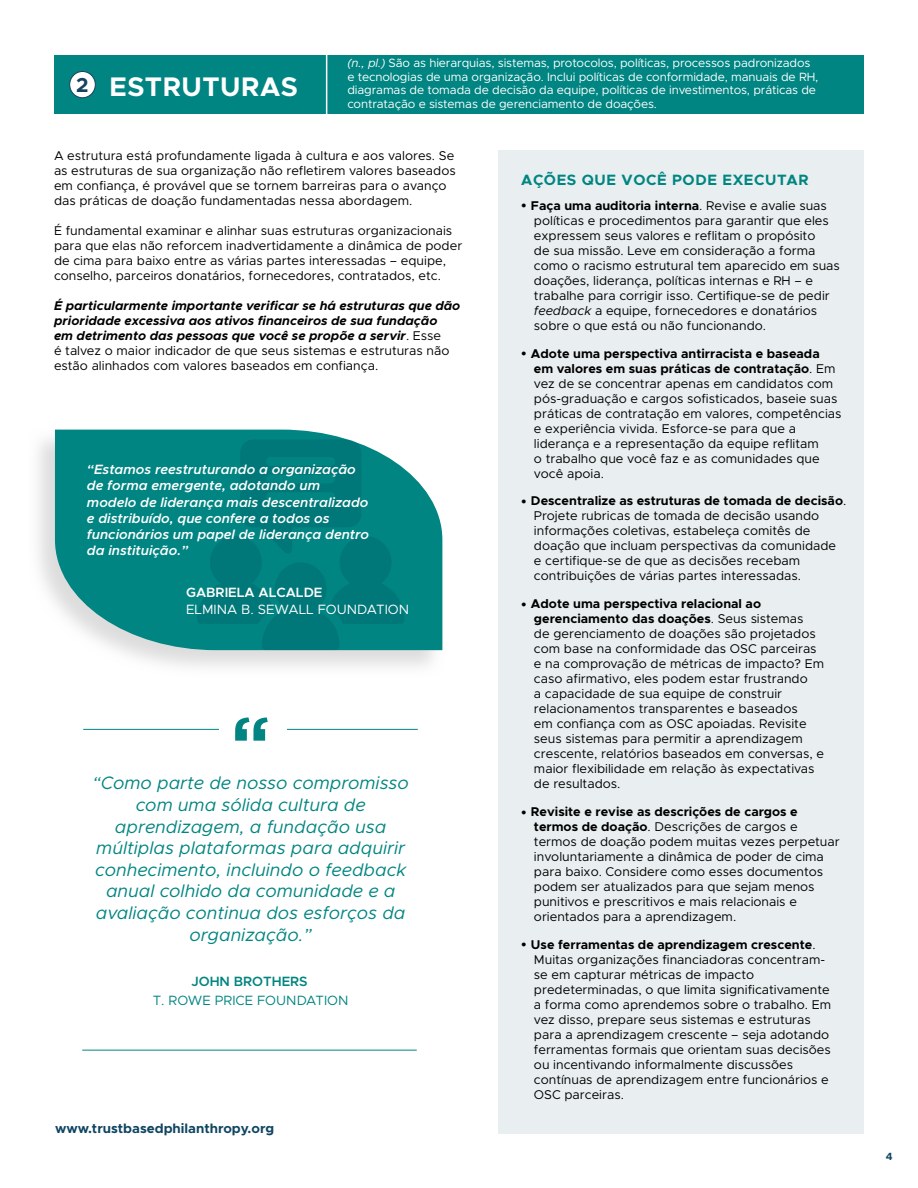
<style>
.page{position:relative;width:918px;height:1188px;background:#fff}
.page>*{position:absolute;margin:0;border:0;box-sizing:border-box;transform-origin:0 0}
.t1{font:700 72px "Gotham";color:#008582}
.t2{font:700 27px "Metropolis";letter-spacing:.02em;color:#fff}
.t3{font:700 20.25px "Metropolis";color:#17425f}
.t4{font:italic 18px/21.6px "Metropolis";color:#008581;text-align:center}
.t5{font:700 15px "Metropolis";letter-spacing:.04em;color:#008581}
.t6{font:italic 600 13.5px/16.2px "Metropolis";color:#fff}
.t7{font:700 13.5px "Metropolis";color:#0f4561}
.t8{font:13.5px "Metropolis";color:#fff}
.t9{font:13.5px "Metropolis";color:#008581}
.t10{font:600 13.5px "Metropolis";color:#fff}
.t11{font:600 13.5px "Metropolis";color:#008581}
.t12{font:12.75px/15px "Metropolis";color:#000}
.t13{font:italic 700 12.75px/15px "Metropolis";color:#000}
.t14{font:12px/13.5px "Metropolis";letter-spacing:-.01em;color:#fff}
.t15{font:700 10.5px "Metropolis";color:#0f4561}
.s1{font-style:italic}
.s2{font-weight:400;font-style:normal}
.s3{font-family:"Arial";font-size:9px}
.s4{font-weight:700}
</style>
<div class="page">
<svg style="left:38px;top:429px;width:405px;height:238px"></svg>
<svg style="left:55px;top:430px;width:387px;height:220px;background:#289794"></svg>
<hr style="left:83px;top:729px;width:335px;height:1px;background:#008582">
<div style="left:219px;top:718px;width:67px;height:25px;background:#fff"></div>
<div style="left:499px;top:150px;width:365px;height:984px;background:#e9eff0"></div>
<div style="left:55px;top:55px;width:809px;height:59px;background:#008582"></div>
<div style="left:70px;top:71px;width:25px;height:27px;background:#fff;border-radius:50%"></div>
<div style="left:69px;top:71px;width:27px;height:27px;border:1px solid #17425f;border-radius:50%"></div>
<hr style="left:326px;top:44px;width:1px;height:81px;background:#fff">
<svg style="left:197px;top:440px;width:207px;height:210px;background:#037f7e"></svg>
<hr style="left:82px;top:1050px;width:335px;height:1px;background:#008582">
<h3 class="t3" style="left:76px;top:72px;width:14px">2</h3>
<h2 class="t2" style="left:109px;top:69px;width:190px">ESTRUTURAS</h2>
<p class="t14" style="left:347px;top:56px;width:473px"><span class="s1">(n., pl.)</span> São as hierarquias, sistemas, protocolos, políticas, processos padronizados e tecnologias de uma organização. Inclui políticas de conformidade, manuais de RH, diagramas de tomada de decisão da equipe, políticas de investimentos, práticas de contratação e sistemas de gerenciamento de doações.</p>
<p class="t12" style="left:54px;top:148px;width:403px">A estrutura está profundamente ligada à cultura e aos valores. Se as estruturas de sua organização não refletirem valores baseados em confiança, é provável que se tornem barreiras para o avanço das práticas de doação fundamentadas nessa abordagem.</p>
<p class="t12" style="left:54px;top:223px;width:410px">É fundamental examinar e alinhar suas estruturas organizacionais para que elas não reforcem inadvertidamente a dinâmica de poder de cima para baixo entre as várias partes interessadas – equipe, conselho, parceiros donatários, fornecedores, contratados, etc.</p>
<p class="t13" style="left:54px;top:298px;width:408px">É particularmente importante verificar se há estruturas que dão prioridade excessiva aos ativos financeiros de sua fundação<br>em detrimento das pessoas que você se propõe a servir<span class="s2">. Esse<br>é talvez o maior indicador de que seus sistemas e estruturas não estão alinhados com valores baseados em confiança.</span></p>
<p class="t6" style="left:87px;top:461px;width:284px">“Estamos reestruturando a organização de forma emergente, adotando um modelo de liderança mais descentralizado e distribuído, que confere a todos os funcionários um papel de liderança dentro da instituição.”</p>
<p class="t10" style="left:186px;top:584px;width:138px">GABRIELA ALCALDE</p>
<p class="t8" style="left:186px;top:601px;width:225px">ELMINA B. SEWALL FOUNDATION</p>
<h1 class="t1" style="left:231px;top:701px;width:40px">“</h1>
<p class="t4" style="left:92px;top:772px;width:318px">“Como parte de nosso compromisso com uma sólida cultura de aprendizagem, a fundação usa múltiplas plataformas para adquirir conhecimento, incluindo o feedback anual colhido da comunidade e a avaliação continua dos esforços da organização.”</p>
<p class="t11" style="left:191px;top:973px;width:118px">JOHN BROTHERS</p>
<p class="t9" style="left:153px;top:992px;width:197px">T. ROWE PRICE FOUNDATION</p>
<p class="t7" style="left:55px;top:1120px;width:221px">www.trustbasedphilanthropy.org</p>
<p class="t5" style="left:521px;top:171px;width:289px">AÇÕES QUE VOCÊ PODE EXECUTAR</p>
<p class="t12" style="left:534px;top:198px;width:307px;text-indent:-13px"><span class="s3">●</span> <span class="s4">Faça uma auditoria interna</span>. Revise e avalie suas políticas e procedimentos para garantir que eles expressem seus valores e reflitam o propósito<br>de sua missão. Leve em consideração a forma como o racismo estrutural tem aparecido em suas doações, liderança, políticas internas e RH – e trabalhe para corrigir isso. Certifique-se de pedir <span class="s1">feedback</span> a equipe, fornecedores e donatários sobre o que está ou não funcionando.</p>
<p class="t12" style="left:534px;top:346px;width:309px;text-indent:-13px"><span class="s3">●</span> <span class="s4">Adote uma perspectiva antirracista e baseada em valores em suas práticas de contratação</span>. Em vez de se concentrar apenas em candidatos com pós-graduação e cargos sofisticados, baseie suas práticas de contratação em valores, competências e experiência vivida. Esforce-se para que a liderança e a representação da equipe reflitam<br>o trabalho que você faz e as comunidades que você apoia.</p>
<p class="t12" style="left:534px;top:494px;width:314px;text-indent:-13px"><span class="s3">●</span> <span class="s4">Descentralize as estruturas de tomada de decisão</span>.<br>Projete rubricas de tomada de decisão usando informações coletivas, estabeleça comitês de doação que incluam perspectivas da comunidade e certifique-se de que as decisões recebam contribuições de várias partes interessadas.</p>
<p class="t12" style="left:534px;top:596px;width:292px;text-indent:-13px"><span class="s3">●</span> <span class="s4">Adote uma perspectiva relacional ao gerenciamento das doações</span>. Seus sistemas<br>de gerenciamento de doações são projetados com base na conformidade das OSC parceiras e na comprovação de métricas de impacto? Em caso afirmativo, eles podem estar frustrando<br>a capacidade de sua equipe de construir relacionamentos transparentes e baseados<br>em confiança com as OSC apoiadas. Revisite seus sistemas para permitir a aprendizagem crescente, relatórios baseados em conversas, e maior flexibilidade em relação às expectativas de resultados.</p>
<p class="t12" style="left:534px;top:804px;width:307px;text-indent:-13px"><span class="s3">●</span> <span class="s4">Revisite e revise as descrições de cargos e termos de doação</span>. Descrições de cargos e termos de doação podem muitas vezes perpetuar involuntariamente a dinâmica de poder de cima para baixo. Considere como esses documentos podem ser atualizados para que sejam menos punitivos e prescritivos e mais relacionais e orientados para a aprendizagem.</p>
<p class="t12" style="left:534px;top:937px;width:299px;text-indent:-13px"><span class="s3">●</span> <span class="s4">Use ferramentas de aprendizagem crescente</span>.<br>Muitas organizações financiadoras concentram&shy;se em capturar métricas de impacto predeterminadas, o que limita significativamente a forma como aprendemos sobre o trabalho. Em vez disso, prepare seus sistemas e estruturas para a aprendizagem crescente – seja adotando ferramentas formais que orientam suas decisões ou incentivando informalmente discussões contínuas de aprendizagem entre funcionários e OSC parceiras.</p>
<p class="t15" style="left:886px;top:1150px;width:8px">4</p>
</div>
